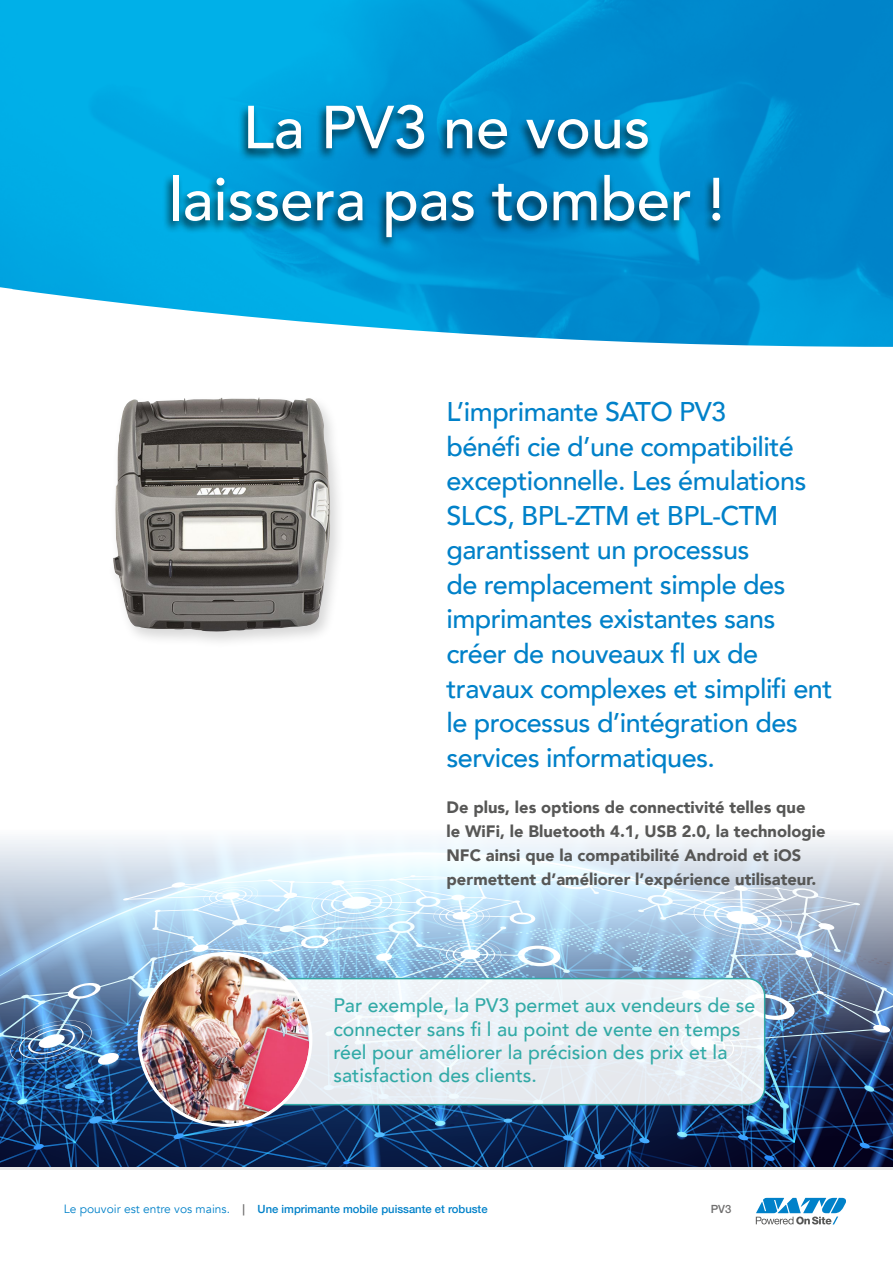
<style>
.page{position:relative;width:893px;height:1263px;background:#fff}
.page>*{position:absolute;margin:0;border:0;box-sizing:border-box;transform-origin:0 0}
.t1{font:500 60px/72px "Avenir";letter-spacing:-.005em;color:#fff;text-align:center}
.t2{font:500 27px/34.5px "Avenir";letter-spacing:-.02em;color:#0081c9}
.t3{font:500 19.5px/23.4px "Avenir";color:#32aaa7}
.t4{font:900 16.5px/24px "Avenir";color:#575756}
.t5{font:500 11.25px "Helvetica Neue";color:#0081c9}
.t6{font:500 11.25px "Helvetica Neue";color:#706f6f}
.s1{font-family:"Avenir";font-weight:400;font-size:12px}
.s2{color:#706f6f}
</style>
<div class="page">
<div style="left:0;top:838px;width:893px;height:14px;background:#eff4f9"></div>
<img style="left:0;top:852px;width:893px;height:316px">
<div style="left:215px;top:978px;width:550px;height:127px;background:#eaeff4;border-radius:17px"></div>
<div style="left:214px;top:978px;width:551px;height:127px;border:2px solid #32aaa7;border-radius:17px"></div>
<img style="left:0;top:0;width:893px;height:347px">
<div style="left:162px;top:102px;width:563px;height:149px;background:#000;opacity:.75"></div>
<img style="left:140px;top:955px;width:169px;height:169px;border-radius:84px">
<div style="left:108px;top:395px;width:238px;height:254px;background:#000;opacity:.16"></div>
<img style="left:113px;top:396px;width:218px;height:237px">
<hr style="left:0;top:1168px;width:893px;height:2px;background:#e9e9e9">
<svg style="left:756px;top:1198px;width:90px;height:26px"></svg>
<h1 class="t1" style="left:168px;top:88px;width:558px">La PV3 ne vous laissera pas tomber !</h1>
<p class="t2" style="left:446px;top:393px;width:387px">L’imprimante SATO PV3<br>bénéfi cie d’une compatibilité exceptionnelle. Les émulations<br>SLCS, BPL-ZTM et BPL-CTM garantissent un processus<br>de remplacement simple des imprimantes existantes sans créer de nouveaux fl ux de travaux complexes et simplifi ent le processus d’intégration des services informatiques.</p>
<p class="t4" style="left:446px;top:795px;width:381px">De plus, les options de connectivité telles que<br>le WiFi, le Bluetooth 4.1, USB 2.0, la technologie NFC ainsi que la compatibilité Android et iOS permettent d’améliorer l’expérience utilisateur.</p>
<p class="t3" style="left:333px;top:993px;width:423px">Par exemple, la PV3 permet aux vendeurs de se connecter sans fi l au point de vente en temps réel pour améliorer la précision des prix et la satisfaction des clients.</p>
<p class="t5" style="left:64px;top:1200px;width:425px"><span class="s1">Le pouvoir est entre vos mains.</span> <span class="s2">|</span> Une imprimante mobile puissante et robuste</p>
<p class="t6" style="left:711px;top:1200px;width:22px">PV3</p>
</div>
